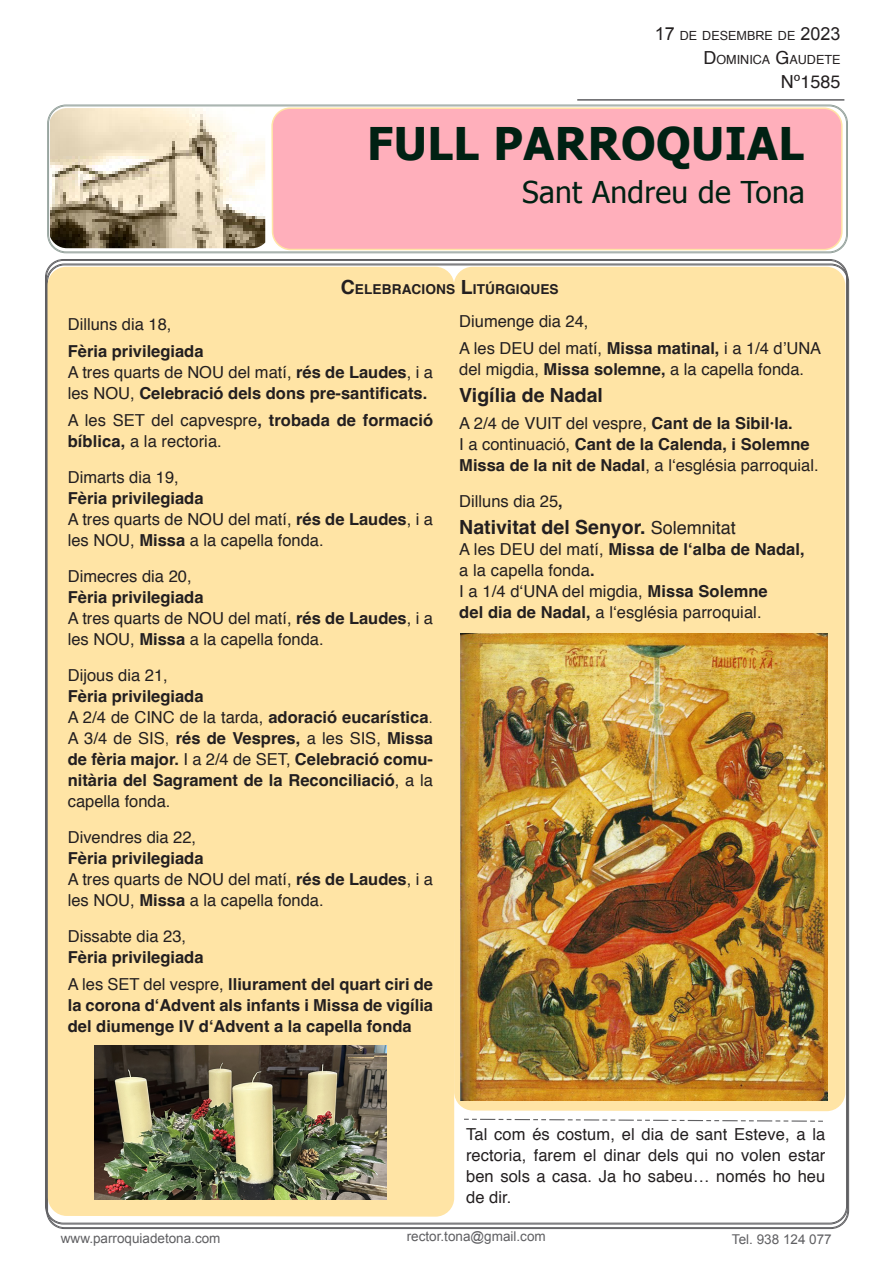
<style>
.page{position:relative;width:893px;height:1263px;background:#fff}
.page>*{position:absolute;margin:0;border:0;box-sizing:border-box;transform-origin:0 0}
.t1{font:700 45px "Tahoma";letter-spacing:.01em;color:#002113}
.t2{font:30px "Tahoma";letter-spacing:.01em;color:#002113}
.t3{font:700 19.5px "Helvetica";color:#231f20}
.Estilo_de_arial_regu{font:18px "Helvetica";color:#231f20}
.t4{font:16.5px/21px "Helvetica";color:#231f20}
.t5{font:700 16.5px/21px "Helvetica";color:#231f20;text-align:justify}
.t6{font:700 13.65px "Helvetica";letter-spacing:.005em;color:#231f20}
.t7{font:13.5px "Arial";color:#5f5f62}
.Estilo_de_arial_regu-2{font:12.6px "Arial";color:#231f20}
.Estilo_de_arial_regu-3{font:12.6px "Helvetica";color:#231f20}
.s1{font-size:18px}
.s2{font-size:19.5px}
.s3{font-weight:700}
.s4{font-weight:400}
.s5{font-weight:400;font-size:18px}
.s6{font-weight:300}
</style>
<div class="page">
<div style="left:47px;top:104px;width:406px;height:1126px;background:#ffe4a5"></div>
<div style="left:272px;top:108px;width:570px;height:142px;background:#ffafbb;border-radius:18px"></div>
<svg style="left:453px;top:99px;width:393px;height:1131px"></svg>
<img style="left:50px;top:108px;width:215px;height:140px">
<img style="left:94px;top:1046px;width:293px;height:153px">
<img style="left:460px;top:633px;width:367px;height:468px">
<hr style="left:577px;top:99px;width:267px;height:2px;background:#5f5f62">
<svg style="left:463px;top:1118px;width:364px;height:4px"></svg>
<p class="Estilo_de_arial_regu-2" style="left:655px;top:28px;width:187px"><span class="s1">17</span> DE DESEMBRE DE <span class="s1">2023</span></p>
<p class="Estilo_de_arial_regu-3" style="left:703px;top:50px;width:139px"><span class="s1">D</span>OMINICA <span class="s1">G</span>AUDETE</p>
<p class="Estilo_de_arial_regu" style="left:781px;top:68px;width:61px">Nº1585</p>
<h1 class="t1" style="left:367px;top:112px;width:438px">FULL PARROQUIAL</h1>
<h2 class="t2" style="left:522px;top:172px;width:284px">Sant Andreu de Tona</h2>
<p class="t6" style="left:341px;top:280px;width:219px"><span class="s2">C</span>ELEBRACIONS <span class="s2">L</span>ITÚRGIQUES</p>
<p class="t4" style="left:459px;top:311px;width:131px">Diumenge dia 24,</p>
<p class="t4" style="left:459px;top:338px;width:364px">A les DEU del matí, <span class="s3">Missa matinal,</span> i a 1/4 d’UNA del migdia, <span class="s3">Missa solemne,</span> a la capella fonda.</p>
<p class="t3" style="left:459px;top:383px;width:145px">Vigília de Nadal</p>
<p class="t4" style="left:459px;top:413px;width:335px">A 2/4 de VUIT del vespre, <span class="s3">Cant de la Sibil·la.</span></p>
<p class="t5" style="left:459px;top:435px;width:352px"><span class="s4">I a continuació,</span> Cant de la Calenda, i Solemne</p>
<p class="t4" style="left:459px;top:455px;width:361px"><span class="s3">Missa de la nit de Nadal</span>, a l‘església parroquial.</p>
<p class="t4" style="left:459px;top:491px;width:105px">Dilluns dia 25<span class="s3">,</span></p>
<p class="t3" style="left:459px;top:515px;width:278px">Nativitat del Senyor. <span class="s5">Solemnitat</span></p>
<p class="t5" style="left:459px;top:540px;width:347px"><span class="s4">A les DEU del matí,</span> Missa de l‘alba de Nadal,</p>
<p class="t4" style="left:459px;top:560px;width:137px">a la capella fonda<span class="s3">.</span></p>
<p class="t4" style="left:459px;top:581px;width:310px">I a 1/4 d‘UNA del migdia, <span class="s3">Missa Solemne</span></p>
<p class="t4" style="left:459px;top:602px;width:304px"><span class="s3">del dia de Nadal,</span> a l‘església parroquial.</p>
<p class="t4" style="left:68px;top:314px;width:105px">Dilluns dia 18,</p>
<p class="t5" style="left:68px;top:343px;width:137px">Fèria privilegiada</p>
<p class="t5" style="left:68px;top:364px;width:367px"><span class="s4">A tres quarts de NOU del matí,</span> rés de Laudes<span class="s4">, i a les NOU,</span> Celebració dels dons pre-santificats.</p>
<p class="t4" style="left:68px;top:410px;width:367px">A les SET del capvespre<span class="s3">, trobada de formació bíblica,</span> a la rectoria.</p>
<p class="t4" style="left:68px;top:467px;width:112px">Dimarts dia 19,</p>
<p class="t5" style="left:68px;top:490px;width:137px">Fèria privilegiada</p>
<p class="t4" style="left:68px;top:509px;width:367px">A tres quarts de NOU del matí, <span class="s3">rés de Laudes</span>, i a les NOU, <span class="s3">Missa</span> a la capella fonda.</p>
<p class="t4" style="left:68px;top:566px;width:125px">Dimecres dia 20,</p>
<p class="t5" style="left:68px;top:589px;width:137px">Fèria privilegiada</p>
<p class="t4" style="left:68px;top:608px;width:367px">A tres quarts de NOU del matí, <span class="s3">rés de Laudes</span>, i a les NOU, <span class="s3">Missa</span> a la capella fonda.</p>
<p class="t4" style="left:68px;top:665px;width:101px">Dijous dia 21,</p>
<p class="t5" style="left:68px;top:688px;width:137px">Fèria privilegiada</p>
<p class="t5" style="left:68px;top:709px;width:367px"><span class="s4">A 2/4 de CINC de la tarda,</span> adoració eucarística<span class="s6">.<br></span><span class="s4">A 3/4 de SIS</span><span class="s6">,</span> rés de Vespres, <span class="s4">a les SIS,</span> Missa de fèria major. <span class="s4">I a 2/4 de SET,</span> Celebració comu&shy;nitària del Sagrament de la Reconciliació<span class="s4">, a la capella fonda.</span></p>
<p class="t4" style="left:68px;top:827px;width:130px">Divendres dia 22,</p>
<p class="t5" style="left:68px;top:850px;width:137px">Fèria privilegiada</p>
<p class="t4" style="left:68px;top:869px;width:367px">A tres quarts de NOU del matí, <span class="s3">rés de Laudes</span>, i a les NOU, <span class="s3">Missa</span> a la capella fonda.</p>
<p class="t4" style="left:68px;top:926px;width:120px">Dissabte dia 23,</p>
<p class="t5" style="left:68px;top:949px;width:137px">Fèria privilegiada</p>
<p class="t5" style="left:68px;top:976px;width:367px"><span class="s4">A les SET del vespre,</span> lliurament del quart ciri de la corona d‘Advent als infants i Missa de vigília del diumenge IV d‘Advent a la capella fonda</p>
<p class="t7" style="left:61px;top:1230px;width:161px">www.parroquiadetona.com</p>
<p class="t4" style="left:466px;top:1124px;width:361px;text-align:justify">Tal com és costum, el dia de sant Esteve, a la rectoria, farem el dinar dels qui no volen estar ben sols a casa. Ja ho sabeu… només ho heu de dir.</p>
<p class="t7" style="left:407px;top:1228px;width:140px">rector.tona@gmail.com</p>
<p class="t7" style="left:732px;top:1230px;width:101px">Tel. 938 124 077</p>
</div>
